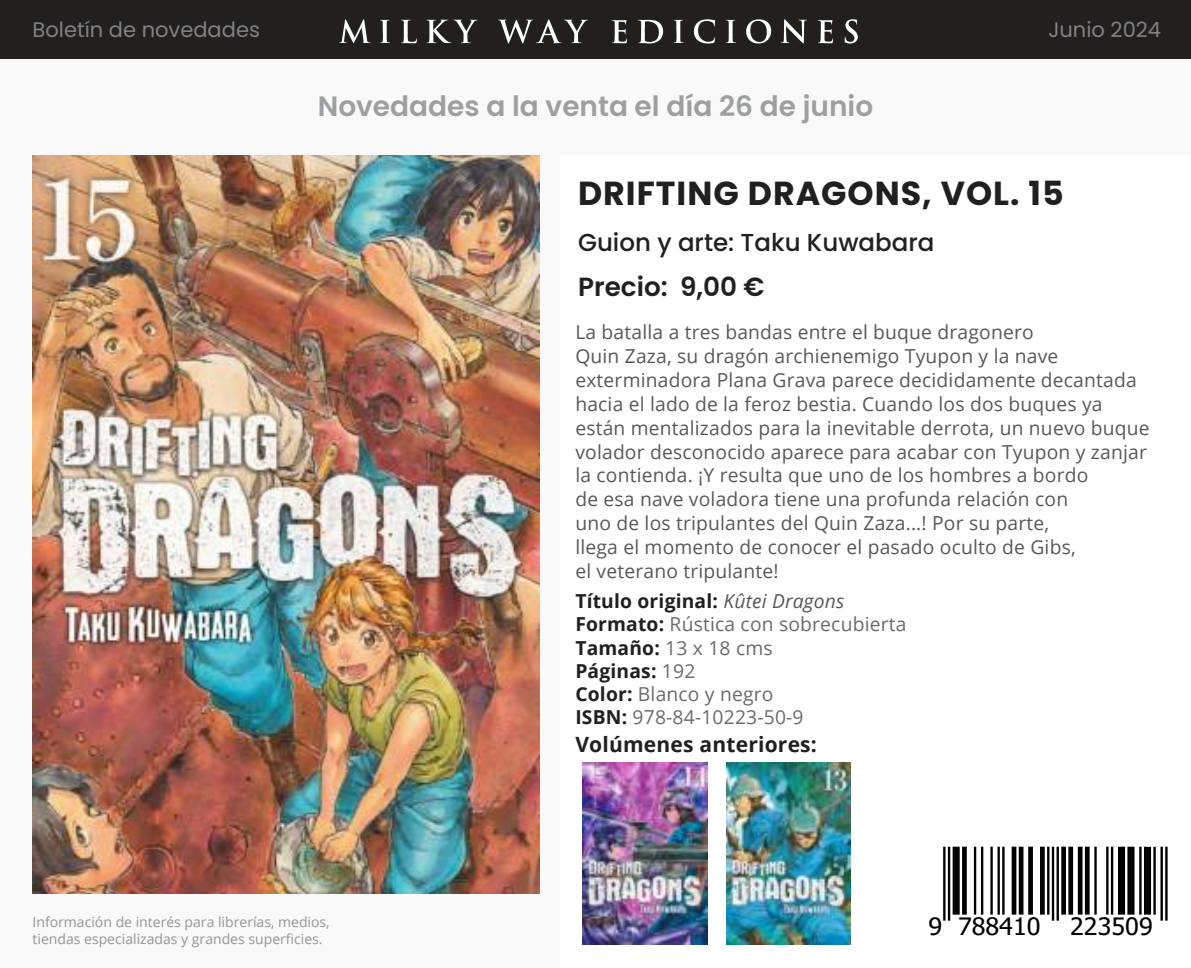
<style>
.page{position:relative;width:1191px;height:968px;background:#fff}
.page>*{position:absolute;margin:0;border:0;box-sizing:border-box;transform-origin:0 0}
.t1{font:700 33.25px "Poppins";letter-spacing:.03em;color:#221f1f}
.t2{font:600 28px "Poppins";color:#9d9fa1}
.t3{font:600 26.25px "Poppins";color:#221f1f}
.t4{font:500 24.5px "Poppins";color:#221f1f}
.t5{font:24.15px "Tahoma";color:#000;scale:1.05 1}
.t6{font:21px "Poppins";color:#808284}
.t7{font:700 21px "Open Sans";letter-spacing:.01em;color:#221f1f}
.t8{font:19.25px/23.8px "Open Sans";letter-spacing:.01em;color:#57585a}
.t9{font:19.25px/23.1px "Open Sans";letter-spacing:.01em;color:#686a6c}
.t10{font:14px/16.8px "Open Sans";color:#939597}
.s1{font-weight:700;color:#221f1f}
.s2{font-style:italic;color:#57585a}
</style>
<div class="page">
<div style="left:0;top:0;width:1191px;height:967px;background:#f9f9f9"></div>
<div style="left:561px;top:155px;width:630px;height:812px;background:#fff"></div>
<div style="left:0;top:0;width:1191px;height:59px;background:#221f1f"></div>
<svg style="left:339px;top:19px;width:518px;height:24px"></svg>
<img style="left:33px;top:155px;width:506px;height:738px">
<img style="left:726px;top:762px;width:125px;height:181px">
<img style="left:583px;top:762px;width:124px;height:181px">
<svg style="left:943px;top:846px;width:224px;height:75px"></svg>
<hr style="left:943px;top:846px;width:2px;height:74px;background:#000">
<hr style="left:948px;top:846px;width:2px;height:74px;background:#000">
<div style="left:952px;top:846px;width:7px;height:68px;background:#000"></div>
<svg style="left:962px;top:846px;width:4px;height:68px"></svg>
<hr style="left:974px;top:846px;width:2px;height:68px;background:#000">
<hr style="left:981px;top:846px;width:2px;height:68px;background:#000">
<hr style="left:990px;top:846px;width:2px;height:68px;background:#000">
<hr style="left:997px;top:846px;width:2px;height:68px;background:#000">
<hr style="left:1002px;top:846px;width:2px;height:68px;background:#000">
<div style="left:1011px;top:846px;width:5px;height:68px;background:#000"></div>
<div style="left:1018px;top:846px;width:5px;height:68px;background:#000"></div>
<div style="left:1028px;top:846px;width:5px;height:68px;background:#000"></div>
<hr style="left:1040px;top:846px;width:4px;height:68px;background:#000">
<hr style="left:1047px;top:846px;width:2px;height:68px;background:#000">
<hr style="left:1051px;top:846px;width:3px;height:74px;background:#000">
<hr style="left:1056px;top:846px;width:2px;height:74px;background:#000">
<div style="left:1061px;top:846px;width:5px;height:68px;background:#000"></div>
<div style="left:1068px;top:846px;width:5px;height:68px;background:#000"></div>
<div style="left:1077px;top:846px;width:5px;height:68px;background:#000"></div>
<hr style="left:1085px;top:846px;width:4px;height:68px;background:#000">
<hr style="left:1094px;top:846px;width:2px;height:68px;background:#000">
<hr style="left:1106px;top:846px;width:2px;height:68px;background:#000">
<hr style="left:1111px;top:846px;width:2px;height:68px;background:#000">
<div style="left:1118px;top:846px;width:7px;height:68px;background:#000"></div>
<div style="left:1127px;top:846px;width:7px;height:68px;background:#000"></div>
<hr style="left:1139px;top:846px;width:2px;height:68px;background:#000">
<div style="left:1144px;top:846px;width:7px;height:68px;background:#000"></div>
<hr style="left:1153px;top:846px;width:2px;height:68px;background:#000">
<hr style="left:1160px;top:846px;width:2px;height:74px;background:#000">
<hr style="left:1165px;top:846px;width:2px;height:74px;background:#000">
<p class="t6" style="left:33px;top:17px;width:229px">Boletín de novedades</p>
<p class="t6" style="left:1048px;top:17px;width:114px">Junio 2024</p>
<h2 class="t2" style="left:318px;top:93px;width:557px">Novedades a la venta el día 26 de junio</h2>
<h1 class="t1" style="left:578px;top:177px;width:487px">DRIFTING DRAGONS, VOL. 15</h1>
<p class="t4" style="left:578px;top:232px;width:358px">Guion y arte: Taku Kuwabara</p>
<h3 class="t3" style="left:578px;top:274px;width:188px">Precio: 9,00 €</h3>
<p class="t8" style="left:575px;top:322px;width:576px">La batalla a tres bandas entre el buque dragonero<br>Quin Zaza, su dragón archienemigo Tyupon y la nave exterminadora Plana Grava parece decididamente decantada hacia el lado de la feroz bestia. Cuando los dos buques ya están mentalizados para la inevitable derrota, un nuevo buque volador desconocido aparece para acabar con Tyupon y zanjar la contienda. ¡Y resulta que uno de los hombres a bordo<br>de esa nave voladora tiene una profunda relación con<br>uno de los tripulantes del Quin Zaza...! Por su parte,<br>llega el momento de conocer el pasado oculto de Gibs,<br>el veterano tripulante!</p>
<p class="t9" style="left:575px;top:591px;width:332px"><span class="s1">Título original:</span> <span class="s2">Kûtei Dragons<br></span><span class="s1">Formato:</span> Rústica con sobrecubierta<br><span class="s1">Tamaño:</span> 13 x 18 cms<br><span class="s1">Páginas:</span> 192<br><span class="s1">Color:</span> Blanco y negro<br><span class="s1">ISBN:</span> 978-84-10223-50-9</p>
<p class="t10" style="left:33px;top:914px;width:299px">Información de interés para librerías, medios, tiendas especializadas y grandes superficies.</p>
<p class="t7" style="left:575px;top:732px;width:243px">Volúmenes anteriores:</p>
<p class="t5" style="left:928px;top:912px;width:215px">9 788410 223509</p>
<p class="t5" style="left:1111px;top:912px;width:41px">1 3</p>
</div>
